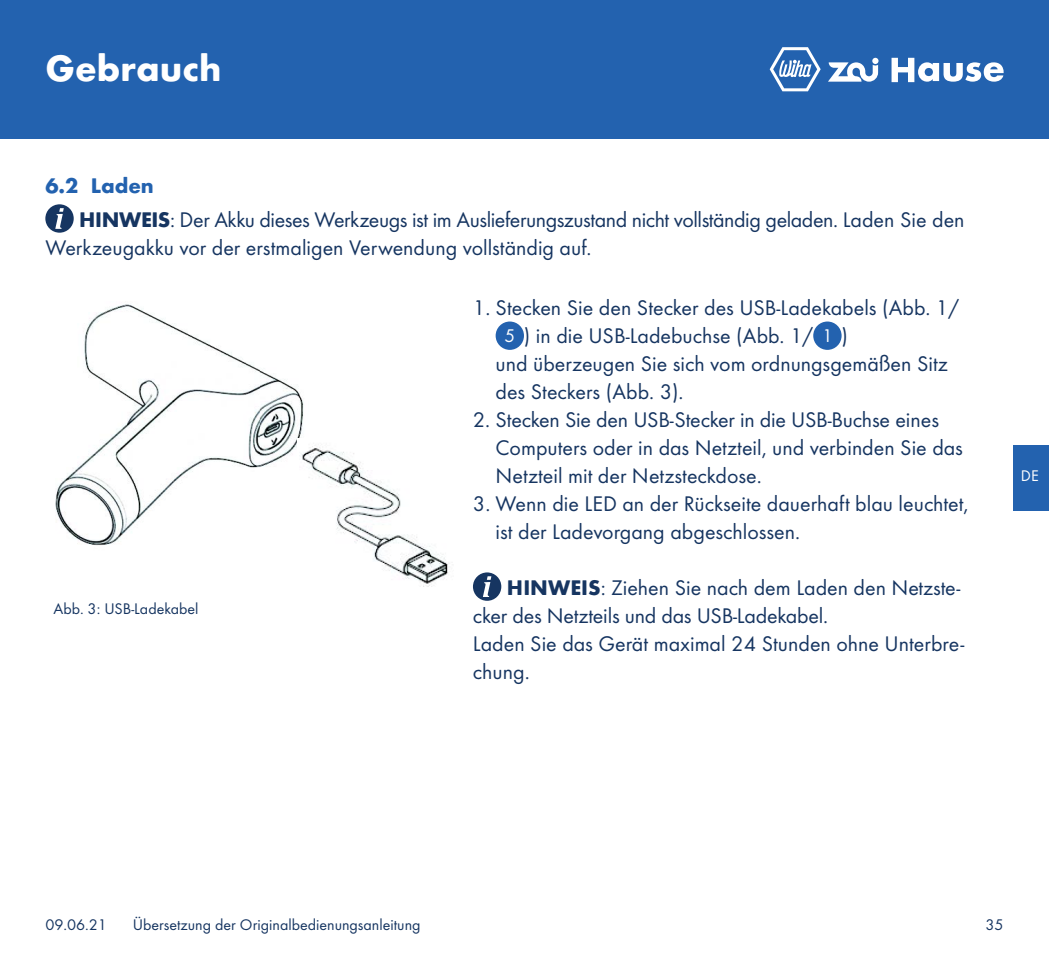
<style>
.page{position:relative;width:1049px;height:964px;background:#fff}
.page>*{position:absolute;margin:0;border:0;box-sizing:border-box;transform-origin:0 0}
.t1{font:700 38px "Futura Round";letter-spacing:.005em;color:#fff}
.t2{font:22px/28px "Futura Round";color:#163561}
.t3{font:22px/33.6px "Futura Round";letter-spacing:-.02em;color:#163561}
.t4{font:16px "Futura Round";color:#163561}
.t5{font:16px "Futura Round";color:#fff}
.s1{font-weight:700;color:#2362af}
.s2{font-weight:700}
.s3{font-size:19px;color:#fff}
</style>
<div class="page">
<div style="left:0;top:0;width:1049px;height:138px;background:#2362af"></div>
<svg style="left:828px;top:58px;width:50px;height:24px"></svg>
<svg style="left:891px;top:58px;width:112px;height:24px"></svg>
<svg style="left:770px;top:47px;width:51px;height:44px"></svg>
<div style="left:1013px;top:445px;width:36px;height:65px;background:#2362af"></div>
<svg style="left:45px;top:204px;width:29px;height:29px"></svg>
<img style="left:55px;top:304px;width:249px;height:242px">
<img style="left:297px;top:438px;width:151px;height:148px">
<div style="left:496px;top:321px;width:28px;height:29px;background:#2362af;border-radius:50%"></div>
<div style="left:813px;top:321px;width:28px;height:29px;background:#2362af;border-radius:50%"></div>
<svg style="left:473px;top:572px;width:28px;height:29px"></svg>
<h1 class="t1" style="left:45px;top:39px;width:178px">Gebrauch</h1>
<p class="t3" style="left:79px;top:168px;width:887px;text-indent:-34px"><span class="s1">6.2 Laden<br></span><span class="s2">HINWEIS</span>: Der Akku dieses Werkzeugs ist im Auslieferungszustand nicht vollständig geladen. Laden Sie den</p>
<p class="t2" style="left:45px;top:232px;width:547px">Werkzeugakku vor der erstmaligen Verwendung vollständig auf.</p>
<p class="t4" style="left:53px;top:597px;width:147px">Abb. 3: USB-Ladekabel</p>
<p class="t2" style="left:473px;top:292px;width:488px">1. Stecken Sie den Stecker des USB-Ladekabels (Abb. 1/</p>
<p class="t2" style="left:505px;top:320px;width:345px"><span class="s3">5</span> ) in die USB-Ladebuchse (Abb. 1/ <span class="s3">1</span> )</p>
<p class="t2" style="left:496px;top:348px;width:454px">und überzeugen Sie sich vom ordnungsgemäßen Sitz</p>
<p class="t2" style="left:496px;top:376px;width:189px">des Steckers (Abb. 3).</p>
<p class="t2" style="left:496px;top:404px;width:469px;text-indent:-23px">2. Stecken Sie den USB-Stecker in die USB-Buchse eines<br>Computers oder in das Netzteil, und verbinden Sie das<br>Netzteil mit der Netzsteckdose.</p>
<p class="t2" style="left:496px;top:488px;width:474px;text-indent:-23px">3. Wenn die LED an der Rückseite dauerhaft blau leuchtet, ist der Ladevorgang abgeschlossen.</p>
<p class="t2" style="left:473px;top:572px;width:493px;text-indent:34px"><span class="s2">HINWEIS</span>: Ziehen Sie nach dem Laden den Netzste&shy;cker des Netzteils und das USB-Ladekabel.<br>Laden Sie das Gerät maximal 24 Stunden ohne Unterbre&shy;chung.</p>
<p class="t5" style="left:1021px;top:464px;width:19px">DE</p>
<p class="t4" style="left:45px;top:913px;width:63px">09.06.21</p>
<p class="t4" style="left:133px;top:913px;width:289px">Übersetzung der Originalbedienungsanleitung</p>
<p class="t4" style="left:985px;top:913px;width:20px">35</p>
</div>
